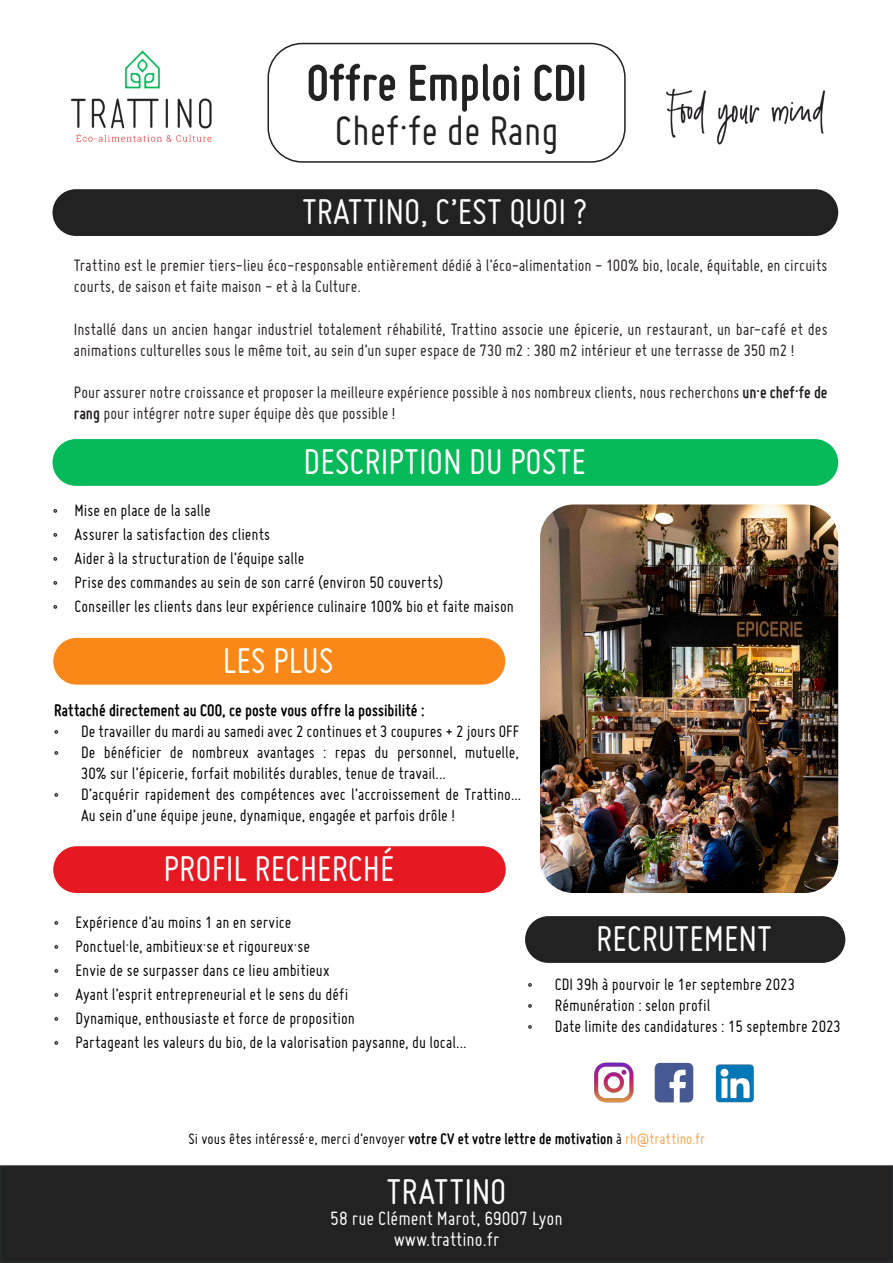
<style>
.page{position:relative;width:893px;height:1263px;background:#fff}
.page>*{position:absolute;margin:0;border:0;box-sizing:border-box;transform-origin:0 0}
.t1{font:700 54px "Miso";color:#222}
.t2{font:45px "Miso";color:#222}
.t3{font:39px "Miso";color:#fff}
.t4{font:21px "Miso";color:#fff}
.t5{font:18px/21px "Miso";color:#000}
.t6{font:18px/21px "Miso";color:#231f20}
.t7{font:700 18px "Miso";letter-spacing:.005em;color:#000}
.t8{font:16.5px "Miso";letter-spacing:.01em;color:#000}
.s1{font-weight:700}
.s2{color:#fba046}
</style>
<div class="page">
<img style="left:715px;top:1064px;width:39px;height:39px">
<img style="left:654px;top:1062px;width:40px;height:41px">
<img style="left:594px;top:1062px;width:40px;height:41px">
<div style="left:267px;top:43px;width:359px;height:120px;border:2px solid #222;border-radius:34px"></div>
<div style="left:53px;top:638px;width:452px;height:47px;background:#fa8818;border-radius:23px"></div>
<div style="left:52px;top:439px;width:786px;height:47px;background:#06ba59;border-radius:23px"></div>
<div style="left:52px;top:189px;width:786px;height:47px;background:#222;border-radius:23px"></div>
<div style="left:53px;top:846px;width:453px;height:47px;background:#e61923;border-radius:23px"></div>
<div style="left:1px;top:1166px;width:891px;height:96px;background:#222"></div>
<div style="left:0;top:1165px;width:893px;height:98px;border:2px solid #262b2d"></div>
<img style="left:540px;top:504px;width:298px;height:389px">
<img style="left:70px;top:50px;width:142px;height:92px">
<div style="left:525px;top:916px;width:320px;height:47px;background:#222;border-radius:23px"></div>
<img style="left:666px;top:88px;width:160px;height:57px">
<p class="t1" style="left:306px;top:52px;width:282px">Offre Emploi CDI</p>
<p class="t2" style="left:335px;top:106px;width:226px">Chef·fe de Rang</p>
<p class="t3" style="left:302px;top:190px;width:287px">TRATTINO, C’EST QUOI ?</p>
<p class="t6" style="left:74px;top:255px;width:755px">Trattino est le premier tiers-lieu éco-responsable entièrement dédié à l’éco-alimentation - 100% bio, locale, équitable, en circuits courts, de saison et faite maison - et à la Culture.</p>
<p class="t6" style="left:74px;top:318px;width:755px">Installé dans un ancien hangar industriel totalement réhabilité, Trattino associe une épicerie, un restaurant, un bar-café et des animations culturelles sous le même toit, au sein d’un super espace de 730 m2 : 380 m2 intérieur et une terrasse de 350 m2 !</p>
<p class="t6" style="left:74px;top:381px;width:755px">Pour assurer notre croissance et proposer la meilleure expérience possible à nos nombreux clients, nous recherchons <span class="s1">un·e chef·fe de rang</span> pour intégrer notre super équipe dès que possible !</p>
<p class="t3" style="left:304px;top:440px;width:284px">DESCRIPTION DU POSTE</p>
<p class="t5" style="left:53px;top:500px;width:159px">• Mise en place de la salle</p>
<p class="t5" style="left:53px;top:524px;width:218px">• Assurer la satisfaction des clients</p>
<p class="t5" style="left:53px;top:548px;width:253px">• Aider à la structuration de l’équipe salle</p>
<p class="t5" style="left:53px;top:572px;width:392px">• Prise des commandes au sein de son carré (environ 50 couverts)</p>
<p class="t5" style="left:53px;top:596px;width:462px">• Conseiller les clients dans leur expérience culinaire 100% bio et faite maison</p>
<p class="t3" style="left:223px;top:638px;width:112px">LES PLUS</p>
<p class="t7" style="left:54px;top:700px;width:372px">Rattaché directement au COO, ce poste vous offre la possibilité :</p>
<p class="t5" style="left:54px;top:720px;width:467px">• De travailler du mardi au samedi avec 2 continues et 3 coupures + 2 jours OFF</p>
<p class="t5" style="left:81px;top:741px;width:439px;text-indent:-27px">• De bénéficier de nombreux avantages : repas du personnel, mutuelle,<br>30% sur l’épicerie, forfait mobilités durables, tenue de travail...</p>
<p class="t5" style="left:81px;top:783px;width:442px;text-indent:-27px">• D’acquérir rapidement des compétences avec l’accroissement de Trattino...<br>Au sein d’une équipe jeune, dynamique, engagée et parfois drôle !</p>
<p class="t3" style="left:164px;top:847px;width:232px">PROFIL RECHERCHÉ</p>
<p class="t5" style="left:54px;top:911px;width:239px">• Expérience d’au moins 1 an en service</p>
<p class="t5" style="left:54px;top:935px;width:257px">• Ponctuel·le, ambitieux·se et rigoureux·se</p>
<p class="t5" style="left:54px;top:959px;width:277px">• Envie de se surpasser dans ce lieu ambitieux</p>
<p class="t5" style="left:54px;top:983px;width:295px">• Ayant l’esprit entrepreneurial et le sens du défi</p>
<p class="t5" style="left:54px;top:1007px;width:302px">• Dynamique, enthousiaste et force de proposition</p>
<p class="t5" style="left:54px;top:1031px;width:414px">• Partageant les valeurs du bio, de la valorisation paysanne, du local...</p>
<p class="t3" style="left:596px;top:917px;width:177px">RECRUTEMENT</p>
<p class="t5" style="left:528px;top:974px;width:269px">• CDI 39h à pourvoir le 1er septembre 2023</p>
<p class="t5" style="left:528px;top:995px;width:184px">• Rémunération : selon profil</p>
<p class="t5" style="left:528px;top:1016px;width:315px">• Date limite des candidatures : 15 septembre 2023</p>
<p class="t8" style="left:189px;top:1129px;width:518px">Si vous êtes intéressé·e, merci d’envoyer <span class="s1">votre CV et votre lettre de motivation</span> à <span class="s2">rh@trattino.fr</span></p>
<p class="t3" style="left:387px;top:1170px;width:121px">TRATTINO</p>
<p class="t4" style="left:330px;top:1207px;width:234px">58 rue Clément Marot, 69007 Lyon</p>
<p class="t4" style="left:394px;top:1228px;width:107px">www.trattino.fr</p>
</div>
